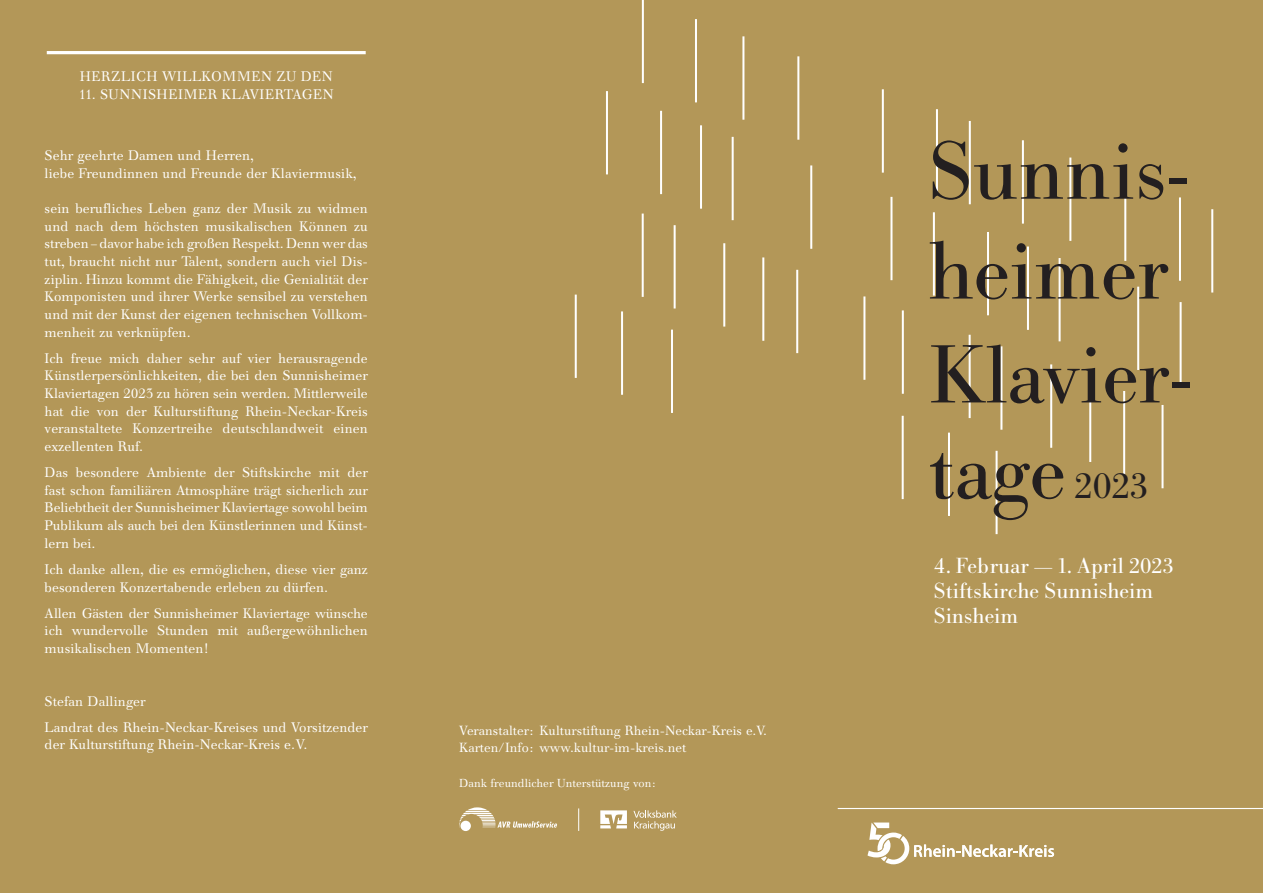
<style>
.page{position:relative;width:1263px;height:893px;background:#b39758}
.page>*{position:absolute;margin:0;border:0;box-sizing:border-box;transform-origin:0 0}
.t1{font:84.6px/101.9px "Bodoni Classico";color:#231f20}
.t2{font:37.5px "Bodoni Classico";color:#231f20}
.t3{font:22.5px/25px "Bodoni Classico";color:#fff}
.t4{font:13.65px/17.7px "Walbaum Standard BQ";letter-spacing:.005em;color:#fff;text-align:justify}
.t5{font:13.65px "Walbaum Standard BQ";letter-spacing:.055em;color:#fff}
.t6{font:13.65px "Walbaum Standard BQ";letter-spacing:.035em;color:#fff}
.t7{font:13.2px/17.2px "Walbaum Standard BQ";letter-spacing:.005em;color:#fff}
.t8{font:11.55px "Walbaum Standard BQ";letter-spacing:.005em;color:#fff}
</style>
<div class="page">
<hr style="left:47px;top:51px;width:319px;height:3px;background:#fff">
<hr style="left:838px;top:808px;width:425px;height:1px;background:#fff">
<hr style="left:695px;top:19px;width:2px;height:83px;background:#fff">
<hr style="left:742px;top:36px;width:2px;height:84px;background:#fff">
<hr style="left:797px;top:56px;width:2px;height:84px;background:#fff">
<hr style="left:660px;top:111px;width:2px;height:83px;background:#fff">
<hr style="left:700px;top:125px;width:2px;height:84px;background:#fff">
<hr style="left:732px;top:137px;width:2px;height:83px;background:#fff">
<hr style="left:810px;top:165px;width:2px;height:84px;background:#fff">
<hr style="left:642px;top:214px;width:2px;height:83px;background:#fff">
<hr style="left:674px;top:225px;width:2px;height:83px;background:#fff">
<hr style="left:723px;top:243px;width:2px;height:84px;background:#fff">
<hr style="left:762px;top:257px;width:2px;height:84px;background:#fff">
<hr style="left:796px;top:270px;width:2px;height:83px;background:#fff">
<hr style="left:575px;top:295px;width:2px;height:83px;background:#fff">
<hr style="left:621px;top:311px;width:2px;height:84px;background:#fff">
<hr style="left:671px;top:330px;width:2px;height:83px;background:#fff">
<hr style="left:642px;top:0;width:2px;height:83px;background:#fff">
<hr style="left:606px;top:91px;width:2px;height:83px;background:#fff">
<hr style="left:1022px;top:140px;width:2px;height:84px;background:#fff">
<hr style="left:1069px;top:158px;width:2px;height:83px;background:#fff">
<hr style="left:1124px;top:178px;width:2px;height:83px;background:#fff">
<hr style="left:1179px;top:197px;width:2px;height:84px;background:#fff">
<hr style="left:1211px;top:209px;width:2px;height:84px;background:#fff">
<hr style="left:987px;top:232px;width:2px;height:83px;background:#fff">
<hr style="left:1027px;top:247px;width:2px;height:83px;background:#fff">
<hr style="left:1058px;top:258px;width:2px;height:83px;background:#fff">
<hr style="left:1137px;top:287px;width:2px;height:83px;background:#fff">
<hr style="left:1179px;top:302px;width:2px;height:83px;background:#fff">
<hr style="left:969px;top:335px;width:2px;height:83px;background:#fff">
<hr style="left:1000px;top:346px;width:2px;height:84px;background:#fff">
<hr style="left:1050px;top:364px;width:2px;height:84px;background:#fff">
<hr style="left:1089px;top:379px;width:2px;height:83px;background:#fff">
<hr style="left:1123px;top:391px;width:2px;height:83px;background:#fff">
<hr style="left:1161px;top:405px;width:2px;height:83px;background:#fff">
<hr style="left:902px;top:416px;width:2px;height:83px;background:#fff">
<hr style="left:948px;top:433px;width:2px;height:83px;background:#fff">
<hr style="left:995px;top:451px;width:2px;height:83px;background:#fff">
<hr style="left:882px;top:89px;width:2px;height:84px;background:#fff">
<hr style="left:936px;top:109px;width:2px;height:84px;background:#fff">
<hr style="left:969px;top:121px;width:2px;height:83px;background:#fff">
<hr style="left:890px;top:197px;width:2px;height:83px;background:#fff">
<hr style="left:933px;top:212px;width:2px;height:84px;background:#fff">
<hr style="left:863px;top:296px;width:2px;height:84px;background:#fff">
<hr style="left:902px;top:310px;width:2px;height:84px;background:#fff">
<svg style="left:867px;top:822px;width:187px;height:42px"></svg>
<svg style="left:459px;top:807px;width:98px;height:21px"></svg>
<div style="left:460px;top:821px;width:11px;height:10px;background:#fff;border-radius:50%"></div>
<svg style="left:600px;top:810px;width:27px;height:18px"></svg>
<svg style="left:633px;top:810px;width:44px;height:21px"></svg>
<svg style="left:578px;top:808px;width:1px;height:23px"></svg>
<p class="t6" style="left:80px;top:68px;width:255px">HERZLICH WILLKOMMEN ZU DEN</p>
<p class="t5" style="left:79px;top:86px;width:257px">11. SUNNISHEIMER KLAVIERTAGEN</p>
<p class="t4" style="left:45px;top:147px;width:314px">Sehr geehrte Damen und Herren,<br>liebe Freundinnen und Freunde der Klaviermusik,</p>
<p class="t4" style="left:45px;top:200px;width:325px">sein berufliches Leben ganz der Musik zu widmen und nach dem höchsten musikalischen Können zu streben – davor habe ich großen Respekt. Denn wer das tut, braucht nicht nur Talent, sondern auch viel Dis&shy;ziplin. Hinzu kommt die Fähigkeit, die Genialität der Komponisten und ihrer Werke sensibel zu verstehen und mit der Kunst der eigenen technischen Vollkom&shy;menheit zu verknüpfen.</p>
<p class="t4" style="left:45px;top:350px;width:325px">Ich freue mich daher sehr auf vier herausragende Künstlerpersönlichkeiten, die bei den Sunnisheimer Klaviertagen 2023 zu hören sein werden. Mittlerweile hat die von der Kulturstiftung Rhein-Neckar-Kreis veranstaltete Konzertreihe deutschlandweit einen exzellenten Ruf.</p>
<p class="t4" style="left:45px;top:464px;width:325px">Das besondere Ambiente der Stiftskirche mit der fast schon familiären Atmosphäre trägt sicherlich zur Beliebtheit der Sunnisheimer Klaviertage sowohl beim Publikum als auch bei den Künstlerinnen und Künst&shy;lern bei.</p>
<p class="t4" style="left:45px;top:561px;width:325px">Ich danke allen, die es ermöglichen, diese vier ganz besonderen Konzertabende erleben zu dürfen.</p>
<p class="t4" style="left:45px;top:605px;width:325px">Allen Gästen der Sunnisheimer Klaviertage wünsche ich wundervolle Stunden mit außergewöhnlichen musikalischen Momenten!</p>
<p class="t4" style="left:45px;top:688px;width:325px;line-height:26.2px">Stefan Dallinger<br>Landrat des Rhein-Neckar-Kreises und Vorsitzender</p>
<p class="t4" style="left:45px;top:736px;width:264px">der Kulturstiftung Rhein-Neckar-Kreis e.V.</p>
<p class="t7" style="left:459px;top:722px;width:309px">Veranstalter: Kulturstiftung Rhein-Neckar-Kreis e.V.<br>Karten/Info: www.kultur-im-kreis.net</p>
<p class="t8" style="left:459px;top:776px;width:198px">Dank freundlicher Unterstützung von:</p>
<h1 class="t1" style="left:928px;top:121px;width:264px">Sunnis&shy;heimer<br>Klavier-</h1>
<h1 class="t1" style="left:928px;top:420px;width:139px">tage</h1>
<h2 class="t2" style="left:1074px;top:463px;width:76px">2023</h2>
<h3 class="t3" style="left:934px;top:553px;width:241px">4. Februar — 1. April 2023<br>Stiftskirche Sunnisheim<br>Sinsheim</h3>
</div>
